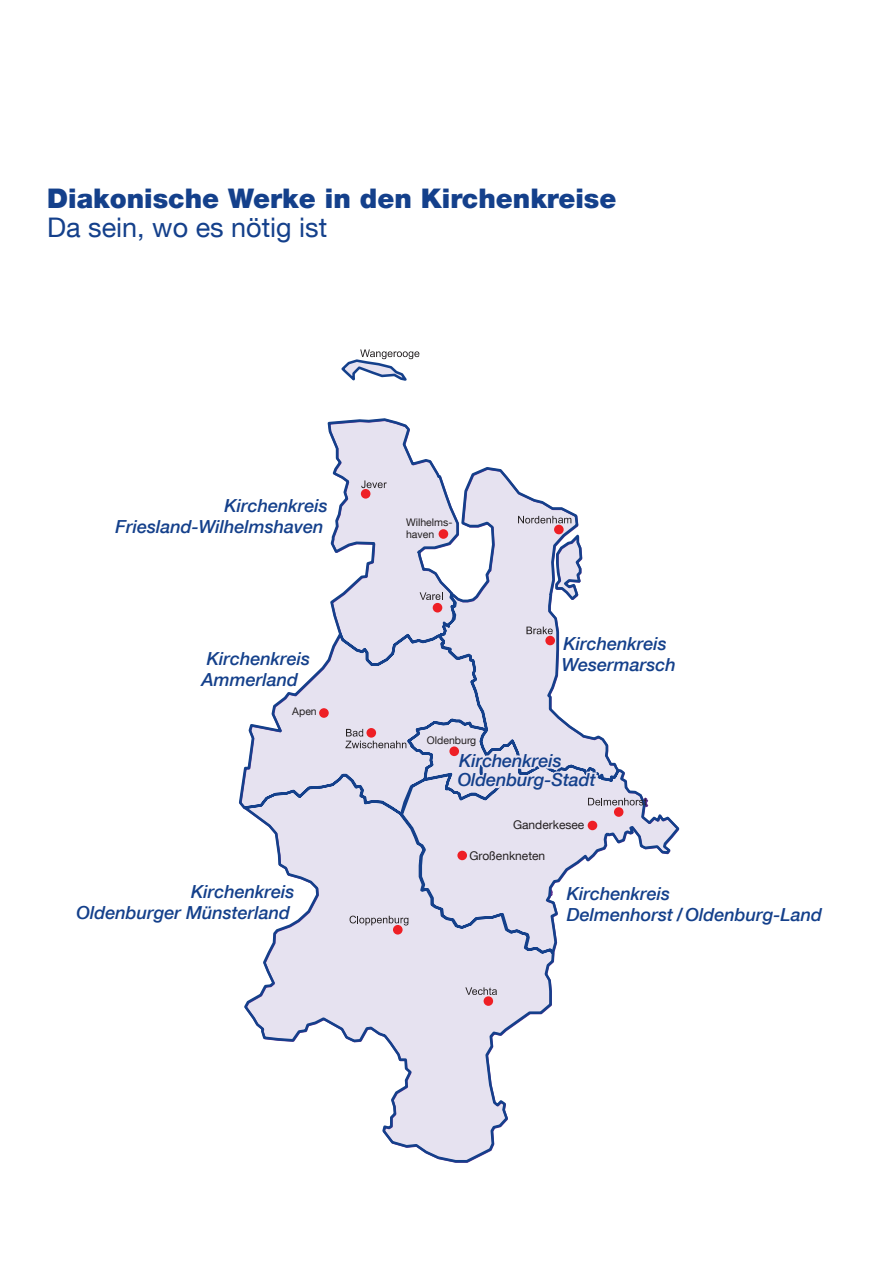
<style>
.page{position:relative;width:893px;height:1263px;background:#fff}
.page>*{position:absolute;margin:0;border:0;box-sizing:border-box;transform-origin:0 0}
.t1{font:900 27px "Helvetica Neue LT Com";color:#14408b}
.t2{font:27px "Helvetica Neue LT Com";color:#14408b}
.t3{font:italic 500 18px/21px "Helvetica Neue LT Com";color:#14408b}
.t4{font:12px "Helvetica Neue LT Com";color:#231f20}
.t5{font:10.5px/12px "Helvetica Neue LT Com";color:#231f20}
</style>
<div class="page">
<svg style="left:239px;top:368px;width:441px;height:795px"></svg>
<div style="left:393px;top:925px;width:10px;height:9px;background:#ee1f25;border-radius:50%"></div>
<div style="left:484px;top:996px;width:9px;height:10px;background:#ee1f25;border-radius:50%"></div>
<svg style="left:342px;top:349px;width:77px;height:30px"></svg>
<div style="left:361px;top:489px;width:9px;height:10px;background:#ee1f25;border-radius:50%"></div>
<svg style="left:361px;top:480px;width:26px;height:8px"></svg>
<div style="left:433px;top:603px;width:9px;height:9px;background:#ee1f25;border-radius:50%"></div>
<svg style="left:420px;top:592px;width:23px;height:8px"></svg>
<svg style="left:345px;top:729px;width:61px;height:19px"></svg>
<svg style="left:350px;top:916px;width:58px;height:9px"></svg>
<svg style="left:465px;top:987px;width:32px;height:8px"></svg>
<div style="left:545px;top:636px;width:10px;height:9px;background:#ee1f25;border-radius:50%"></div>
<svg style="left:526px;top:627px;width:27px;height:7px"></svg>
<div style="left:554px;top:525px;width:10px;height:9px;background:#ee1f25;border-radius:50%"></div>
<svg style="left:518px;top:516px;width:53px;height:7px"></svg>
<div style="left:457px;top:851px;width:10px;height:9px;background:#ee1f25;border-radius:50%"></div>
<div style="left:588px;top:821px;width:9px;height:9px;background:#ee1f25;border-radius:50%"></div>
<div style="left:319px;top:708px;width:10px;height:10px;background:#ee1f25;border-radius:50%"></div>
<div style="left:439px;top:529px;width:9px;height:10px;background:#ee1f25;border-radius:50%"></div>
<div style="left:449px;top:746px;width:10px;height:10px;background:#ee1f25;border-radius:50%"></div>
<svg style="left:454px;top:726px;width:193px;height:94px;background:#dad8e8"></svg>
<h1 class="t1" style="left:47px;top:182px;width:571px">Diakonische Werke in den Kirchenkreise</h1>
<h1 class="t2" style="left:47px;top:211px;width:282px">Da sein, wo es nötig ist</h1>
<p class="t3" style="left:115px;top:495px;width:214px;text-align:right">Kirchenkreis<br>Friesland-Wilhelmshaven</p>
<p class="t3" style="left:201px;top:648px;width:110px">Kirchenkreis<br>Ammerland</p>
<p class="t5" style="left:292px;top:705px;width:26px">Apen</p>
<p class="t5" style="left:406px;top:516px;width:48px">Wilhelms&shy;haven</p>
<p class="t5" style="left:427px;top:734px;width:51px">Oldenburg</p>
<p class="t3" style="left:562px;top:633px;width:116px">Kirchenkreis<br>Wesermarsch</p>
<p class="t3" style="left:458px;top:750px;width:140px;line-height:19.5px">Kirchenkreis<br>Oldenburg-Stadt</p>
<p class="t4" style="left:513px;top:818px;width:73px">Ganderkesee</p>
<p class="t4" style="left:469px;top:848px;width:77px">Großenkneten</p>
<p class="t3" style="left:76px;top:880px;width:220px;text-align:right">Kirchenkreis<br>Oldenburger Münsterland</p>
<p class="t3" style="left:567px;top:883px;width:257px">Kirchenkreis<br>Delmenhorst / Oldenburg-Land</p>
</div>
